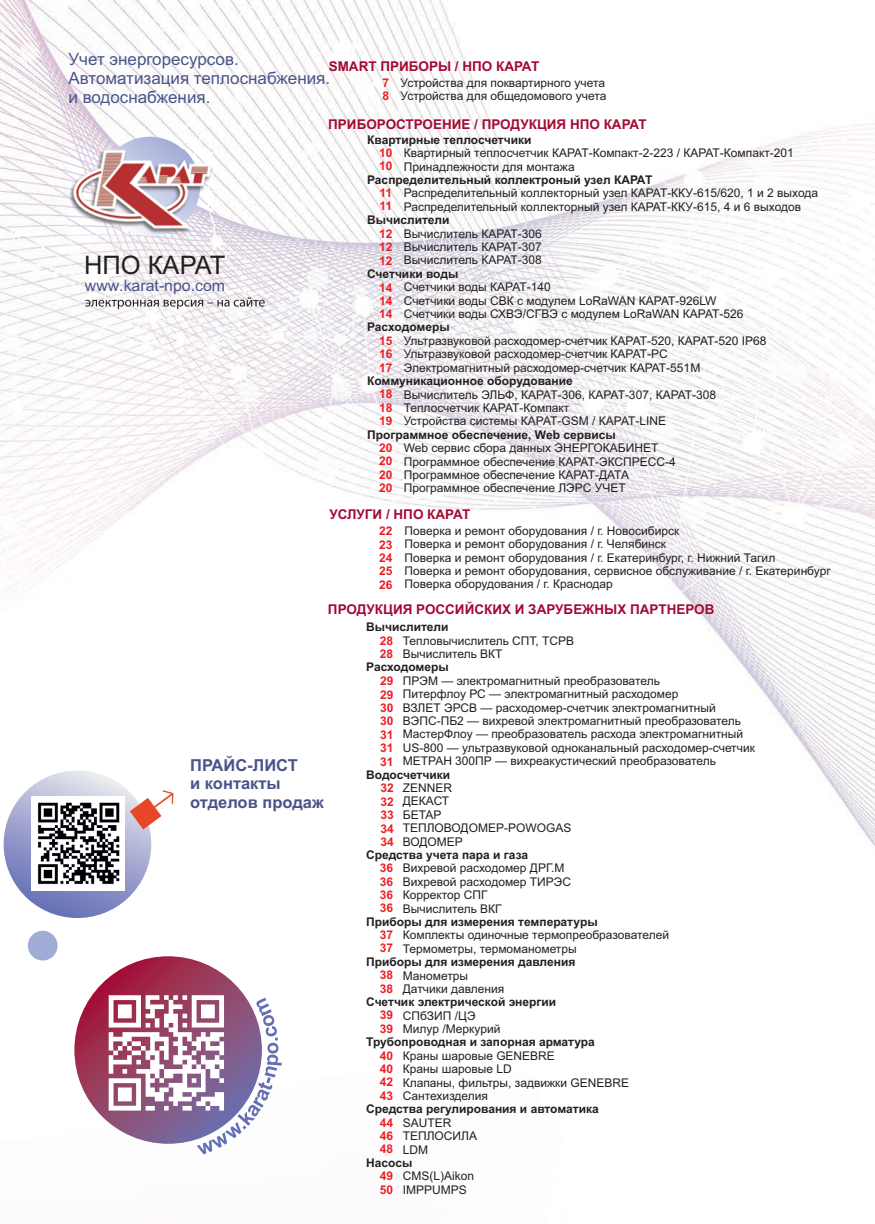
<style>
.page{position:relative;width:875px;height:1224px;background:#fff}
.page>*{position:absolute;margin:0;border:0;box-sizing:border-box;transform-origin:0 0}
.t1{font:25.5px "Arial";color:#231f20}
.t2{font:16.95px/18.9px "Arial";color:#4b548a}
.t3{font:700 16.5px/18.5px "Arial";color:#4b548a}
.t4{font:15.9px "Arial";color:#4b548a}
.t5{font:700 13.5px "Arial";color:#a30a34}
.t6{font:12px/13.4px "Arial";color:#231f20}
.t7{font:700 12px "Arial";color:#231f20}
.t8{font:700 12px/13.4px "Arial";color:#ee1d23;text-align:justify}
</style>
<div class="page">
<img style="left:0;top:0;width:875px;height:1155px">
<svg style="left:100px;top:137px;width:99px;height:99px"></svg>
<img style="left:69px;top:150px;width:143px;height:84px">
<svg style="left:85px;top:297px;width:180px;height:12px"></svg>
<svg style="left:74px;top:956px;width:188px;height:188px;background:#9e3050"></svg>
<svg style="left:109px;top:995px;width:173px;height:159px"></svg>
<svg style="left:0;top:760px;width:173px;height:202px"></svg>
<h2 class="t2" style="left:68px;top:51px;width:263px">Учет энергоресурсов.<br>Автоматизация теплоснабжения. и водоснабжения.</h2>
<p class="t5" style="left:329px;top:61px;width:212px">SMART ПРИБОРЫ / НПО КАРАТ</p>
<p class="t6" style="left:400px;top:77px;width:207px">Устройства для поквартирного учета<br>Устройства для общедомового учета</p>
<p class="t8" style="left:382px;top:77px;width:8px">7<br>8</p>
<h1 class="t1" style="left:84px;top:256px;width:143px">НПО КАРАТ</h1>
<h3 class="t4" style="left:85px;top:279px;width:142px">www.karat-npo.com</h3>
<p class="t5" style="left:328px;top:119px;width:320px">ПРИБОРОСТРОЕНИЕ / ПРОДУКЦИЯ НПО КАРАТ</p>
<p class="t7" style="left:367px;top:135px;width:166px">Квартирные теплосчетчики</p>
<p class="t6" style="left:404px;top:147px;width:392px">Квартирный теплосчетчик КАРАТ-Компакт-2-223 / КАРАТ-Компакт-201<br>Принадлежности для монтажа</p>
<p class="t7" style="left:367px;top:175px;width:287px">Распределительный коллектроный узел КАРАТ</p>
<p class="t6" style="left:404px;top:188px;width:416px">Распределительный коллекторный узел КАРАТ-ККУ-615/620, 1 и 2 выхода<br>Распределительный коллекторный узел КАРАТ-ККУ-615, 4 и 6 выходов</p>
<p class="t7" style="left:367px;top:215px;width:84px">Вычислители</p>
<p class="t6" style="left:404px;top:228px;width:140px;text-align:justify">Вычислитель КАРАТ-306<br>Вычислитель КАРАТ-307<br>Вычислитель КАРАТ-308</p>
<p class="t7" style="left:367px;top:269px;width:93px">Счетчики воды</p>
<p class="t6" style="left:404px;top:281px;width:341px">Счетчики воды КАРАТ-140<br>Счетчики воды СВК с модулем LoRaWAN КАРАТ-926LW<br>Счетчики воды СХВЭ/СГВЭ с модулем LoRaWAN КАРАТ-526</p>
<p class="t7" style="left:367px;top:323px;width:84px">Расходомеры</p>
<p class="t6" style="left:404px;top:335px;width:364px">Ультразвуковой расходомер-счетчик КАРАТ-520, КАРАТ-520 IP68<br>Ультразвуковой расходомер-счетчик КАРАТ-РС<br>Электромагнитный расходомер-счетчик КАРАТ-551М</p>
<p class="t7" style="left:367px;top:376px;width:207px">Коммуникационное оборудование</p>
<p class="t6" style="left:404px;top:389px;width:314px">Вычислитель ЭЛЬФ, КАРАТ-306, КАРАТ-307, КАРАТ-308<br>Теплосчетчик КАРАТ-Компакт<br>Устройства системы КАРАТ-GSM / КАРАТ-LINE</p>
<p class="t7" style="left:367px;top:430px;width:250px">Программное обеспечение, Web сервисы</p>
<p class="t6" style="left:404px;top:442px;width:273px">Web сервис сбора данных ЭНЕРГОКАБИНЕТ Программное обеспечение КАРАТ-ЭКСПРЕСС-4<br>Программное обеспечение КАРАТ-ДАТА Программное обеспечение ЛЭРС УЧЕТ</p>
<p class="t8" style="left:379px;top:147px;width:15px">10<br>10</p>
<p class="t8" style="left:379px;top:187px;width:14px">11<br>11</p>
<p class="t8" style="left:379px;top:228px;width:15px">12<br>12<br>12</p>
<p class="t8" style="left:379px;top:282px;width:15px">14<br>14<br>14</p>
<p class="t8" style="left:379px;top:335px;width:15px">15<br>16<br>17</p>
<p class="t8" style="left:379px;top:389px;width:15px">18<br>18<br>19</p>
<p class="t8" style="left:379px;top:442px;width:15px">20<br>20<br>20<br>20</p>
<p class="t5" style="left:329px;top:510px;width:142px">УСЛУГИ / НПО КАРАТ</p>
<p class="t6" style="left:404px;top:525px;width:428px">Поверка и ремонт оборудования / г. Новосибирск<br>Поверка и ремонт оборудования / г. Челябинск<br>Поверка и ремонт оборудования / г. Екатеринбург, г. Нижний Тагил<br>Поверка и ремонт оборудования, сервисное обслуживание / г. Екатеринбург Поверка оборудования / г. Краснодар</p>
<p class="t8" style="left:379px;top:525px;width:15px">22<br>23<br>24<br>25<br>26</p>
<p class="t5" style="left:328px;top:604px;width:388px">ПРОДУКЦИЯ РОССИЙСКИХ И ЗАРУБЕЖНЫХ ПАРТНЕРОВ</p>
<h3 class="t3" style="left:190px;top:757px;width:135px">ПРАЙС-ЛИСТ<br>и контакты отделов продаж</h3>
<p class="t7" style="left:366px;top:622px;width:84px">Вычислители</p>
<p class="t6" style="left:403px;top:635px;width:173px">Тепловычислитель СПТ, ТСРВ<br>Вычислитель ВКТ</p>
<p class="t7" style="left:366px;top:663px;width:84px">Расходомеры</p>
<p class="t6" style="left:403px;top:675px;width:354px">ПРЭМ — электромагнитный преобразователь<br>Питерфлоу РС — электромагнитный расходомер<br>ВЗЛЕТ ЭРСВ — расходомер-счетчик электромагнитный ВЭПС-ПБ2 — вихревой электромагнитный преобразователь МастерФлоу — преобразователь расхода электромагнитный US-800 — ультразвуковой одноканальный расходомер-счетчик МЕТРАН 300ПР — вихреакустический преобразователь</p>
<p class="t7" style="left:366px;top:770px;width:86px">Водосчетчики</p>
<p class="t6" style="left:403px;top:782px;width:170px">ZENNER<br>ДЕКАСТ<br>БЕТАР<br>ТЕПЛОВОДОМЕР-POWOGAS<br>ВОДОМЕР</p>
<p class="t7" style="left:366px;top:850px;width:164px">Средства учета пара и газа</p>
<p class="t6" style="left:403px;top:862px;width:170px">Вихревой расходомер ДРГ.М<br>Вихревой расходомер ТИРЭС<br>Корректор СПГ<br>Вычислитель ВКГ</p>
<p class="t7" style="left:366px;top:917px;width:233px">Приборы для измерения температуры</p>
<p class="t6" style="left:403px;top:929px;width:268px">Комплекты одиночные термопреобразователей<br>Термометры, термоманометры</p>
<p class="t7" style="left:366px;top:957px;width:211px">Приборы для измерения давления</p>
<p class="t6" style="left:403px;top:970px;width:103px">Манометры<br>Датчики давления</p>
<p class="t7" style="left:366px;top:997px;width:192px">Счетчик электрической энергии</p>
<p class="t6" style="left:403px;top:1010px;width:99px">СПбЗИП /ЦЭ<br>Милур /Меркурий</p>
<p class="t7" style="left:366px;top:1038px;width:230px">Трубопроводная и запорная арматура</p>
<p class="t6" style="left:403px;top:1050px;width:228px">Краны шаровые GENEBRE<br>Краны шаровые LD<br>Клапаны, фильтры, задвижки GENEBRE<br>Сантехизделия</p>
<p class="t7" style="left:366px;top:1105px;width:234px">Средства регулирования и автоматика</p>
<p class="t6" style="left:403px;top:1117px;width:76px">SAUTER<br>ТЕПЛОСИЛА<br>LDM</p>
<p class="t7" style="left:366px;top:1158px;width:48px">Насосы</p>
<p class="t6" style="left:403px;top:1170px;width:73px">CMS(L)Aikon<br>IMPPUMPS</p>
<p class="t8" style="left:380px;top:635px;width:15px">28<br>28</p>
<p class="t8" style="left:380px;top:675px;width:15px">29<br>29<br>30<br>30<br>31<br>31<br>31</p>
<p class="t8" style="left:381px;top:783px;width:15px">32<br>32<br>33<br>34<br>34</p>
<p class="t8" style="left:380px;top:862px;width:15px">36<br>36<br>36<br>36</p>
<p class="t8" style="left:380px;top:929px;width:15px">37<br>37</p>
<p class="t8" style="left:380px;top:969px;width:15px">38<br>38</p>
<p class="t8" style="left:380px;top:1010px;width:15px">39<br>39</p>
<p class="t8" style="left:380px;top:1050px;width:15px">40<br>40<br>42<br>43</p>
<p class="t8" style="left:380px;top:1117px;width:15px">44<br>46<br>48</p>
<p class="t8" style="left:380px;top:1170px;width:15px">49<br>50</p>
</div>
